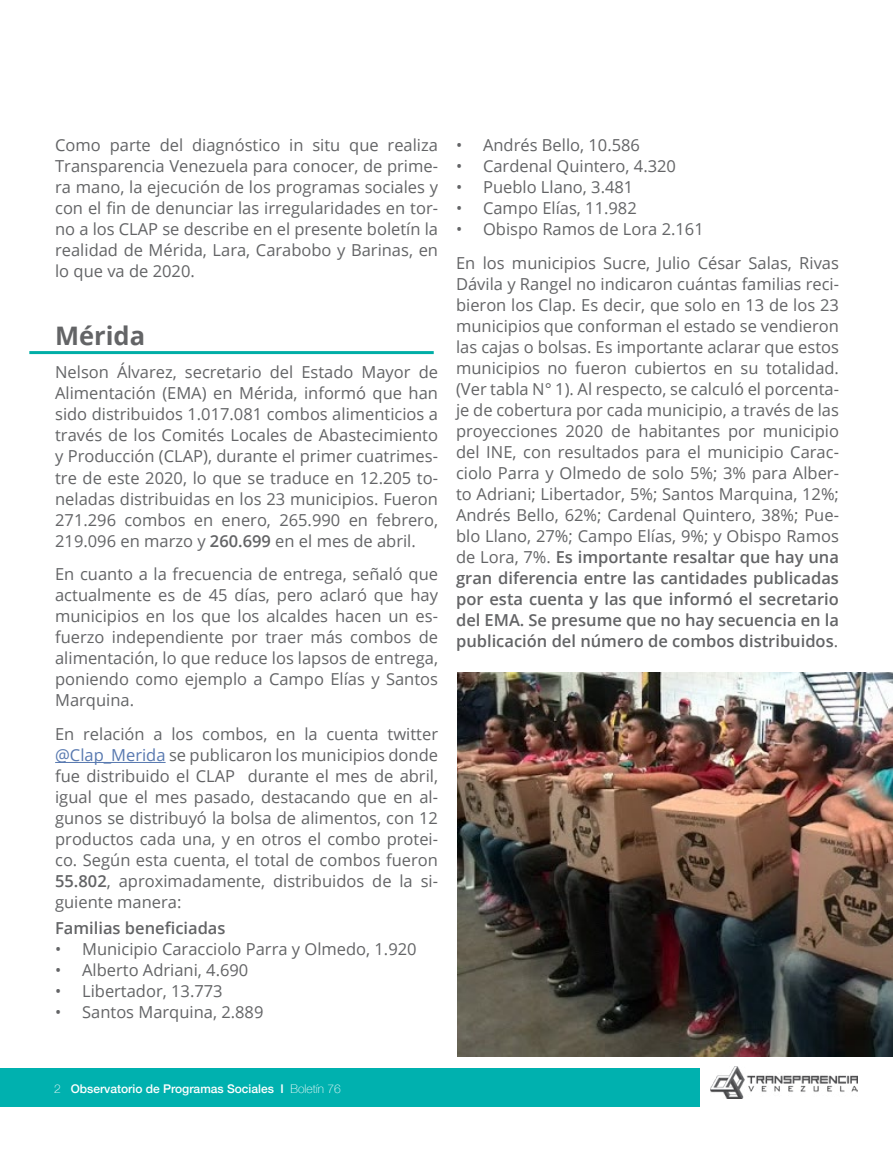
<style>
.page{position:relative;width:893px;height:1149px;background:#fff}
.page>*{position:absolute;margin:0;border:0;box-sizing:border-box;transform-origin:0 0}
.t1{font:700 25.5px "Open Sans";color:#636466}
.t2{font:16.5px/21px "Open Sans";color:#636466;text-align:justify}
.t3{font:600 16.5px "Open Sans";color:#636466}
.t4{font:500 12px "Helvetica Neue";color:#fff}
.s1{font-weight:600}
.s2{color:#5879b0}
.s3{font-weight:100}
</style>
<div class="page">
<div style="left:0;top:1067px;width:699px;height:39px;background:#00b1af"></div>
<img style="left:710px;top:1066px;width:147px;height:31px">
<hr style="left:55px;top:761px;width:111px;height:1px;background:#5879b0">
<hr style="left:29px;top:351px;width:405px;height:3px;background:#00aea7">
<img style="left:457px;top:672px;width:436px;height:384px">
<p class="t2" style="left:55px;top:134px;width:384px">Como parte del diagnóstico in situ que realiza Transparencia Venezuela para conocer, de prime&shy;ra mano, la ejecución de los programas sociales y con el fin de denunciar las irregularidades en tor&shy;no a los CLAP se describe en el presente boletín la realidad de Mérida, Lara, Carabobo y Barinas, en lo que va de 2020.</p>
<h1 class="t1" style="left:55px;top:317px;width:92px">Mérida</h1>
<p class="t2" style="left:55px;top:361px;width:384px">Nelson Álvarez, secretario del Estado Mayor de Alimentación (EMA) en Mérida, informó que han sido distribuidos 1.017.081 combos alimenticios a través de los Comités Locales de Abastecimiento y Producción (CLAP), durante el primer cuatrimes&shy;tre de este 2020, lo que se traduce en 12.205 to&shy;neladas distribuidas en los 23 municipios. Fueron 271.296 combos en enero, 265.990 en febrero, 219.096 en marzo y <span class="s1">260.699</span> en el mes de abril.</p>
<p class="t2" style="left:55px;top:563px;width:384px">En cuanto a la frecuencia de entrega, señaló que actualmente es de 45 días, pero aclaró que hay municipios en los que los alcaldes hacen un es&shy;fuerzo independiente por traer más combos de alimentación, lo que reduce los lapsos de entrega, poniendo como ejemplo a Campo Elías y Santos Marquina.</p>
<p class="t2" style="left:55px;top:723px;width:384px">En relación a los combos, en la cuenta twitter <span class="s2">@Clap_Merida</span> se publicaron los municipios donde fue distribuido el CLAP durante el mes de abril, igual que el mes pasado, destacando que en al&shy;gunos se distribuyó la bolsa de alimentos, con 12 productos cada una, y en otros el combo protei&shy;co. Según esta cuenta, el total de combos fueron <span class="s1">55.802</span>, aproximadamente, distribuidos de la si&shy;guiente manera:</p>
<p class="t3" style="left:55px;top:916px;width:172px">Familias beneficiadas</p>
<p class="t2" style="left:55px;top:937px;width:363px">• Municipio Caracciolo Parra y Olmedo, 1.920</p>
<p class="t2" style="left:55px;top:958px;width:195px">• Alberto Adriani, 4.690</p>
<p class="t2" style="left:55px;top:979px;width:169px">• Libertador, 13.773</p>
<p class="t2" style="left:55px;top:1000px;width:210px">• Santos Marquina, 2.889</p>
<p class="t2" style="left:456px;top:134px;width:186px">• Andrés Bello, 10.586</p>
<p class="t2" style="left:456px;top:155px;width:221px">• Cardenal Quintero, 4.320</p>
<p class="t2" style="left:456px;top:176px;width:179px">• Pueblo Llano, 3.481</p>
<p class="t2" style="left:456px;top:197px;width:182px">• Campo Elías, 11.982</p>
<p class="t2" style="left:456px;top:212px;width:384px;line-height:33.8px">• Obispo Ramos de Lora 2.161<br>En los municipios Sucre, Julio César Salas, Rivas</p>
<p class="t2" style="left:456px;top:273px;width:384px">Dávila y Rangel no indicaron cuántas familias reci&shy;bieron los Clap. Es decir, que solo en 13 de los 23 municipios que conforman el estado se vendieron las cajas o bolsas. Es importante aclarar que estos municipios no fueron cubiertos en su totalidad. (Ver tabla N° 1). Al respecto, se calculó el porcenta&shy;je de cobertura por cada municipio, a través de las proyecciones 2020 de habitantes por municipio del INE, con resultados para el municipio Carac&shy;ciolo Parra y Olmedo de solo 5%; 3% para Alber&shy;to Adriani; Libertador, 5%; Santos Marquina, 12%; Andrés Bello, 62%; Cardenal Quintero, 38%; Pue&shy;blo Llano, 27%; Campo Elías, 9%; y Obispo Ramos de Lora, 7%. <span class="s1">Es importante resaltar que hay una gran diferencia entre las cantidades publicadas por esta cuenta y las que informó el secretario del EMA. Se presume que no hay secuencia en la publicación del número de combos distribuidos</span>.</p>
<p class="t4" style="left:54px;top:1078px;width:288px"><span class="s3">2</span> Observatorio de Programas Sociales I <span class="s3">Boletín 76</span></p>
</div>
